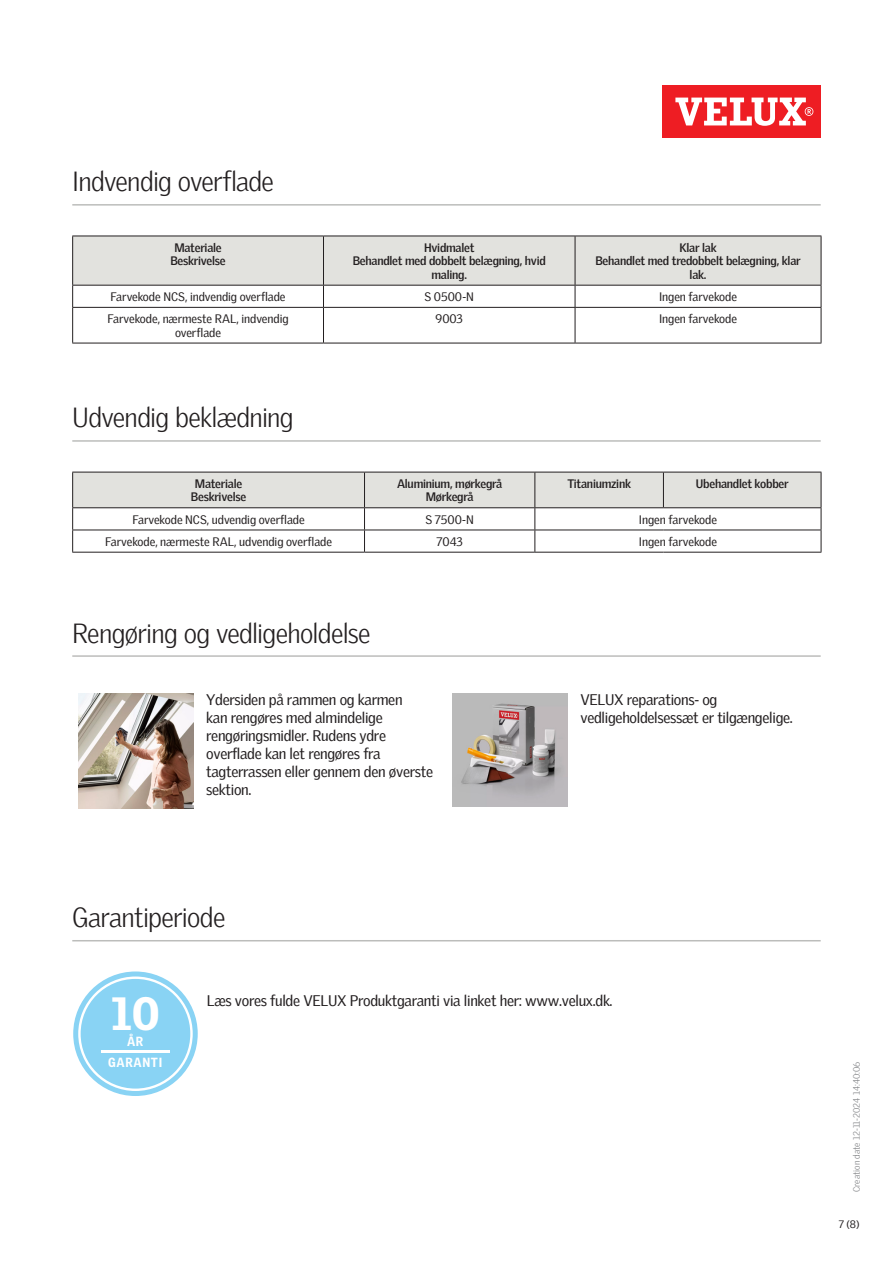
<style>
.page{position:relative;width:893px;height:1263px;background:#fff}
.page>*{position:absolute;margin:0;border:0;box-sizing:border-box;transform-origin:0 0}
.t1{font:900 45.3px "Velux Gothic";color:#fff}
.Headline_With_Line_B{font:300 27px "Velux Gothic";letter-spacing:-.025em;color:#231f20}
.Body_Regular{font:15px/18px "Velux Gothic";letter-spacing:-.02em;color:#231f20}
.t2{font:900 12.9px "Velux Gothic";letter-spacing:.05em;color:#fff;scale:.93 1}
.TableText{font:12px/13.5px "Velux Gothic";letter-spacing:-.005em;color:#231f20;text-align:center}
.TableHeader{font:700 12px/13.5px "Velux Gothic";letter-spacing:-.02em;color:#231f20;text-align:center}
.t3{font:10.5px "Velux Gothic";color:#231f20}
.t4{font:300 9px "Velux Gothic";color:#7c7e81}
</style>
<div class="page">
<div style="left:662px;top:85px;width:159px;height:53px;background:#ee1d23"></div>
<svg style="left:675px;top:98px;width:138px;height:28px"></svg>
<hr style="left:72px;top:204px;width:749px;height:2px;background:#bcbdbb">
<hr style="left:72px;top:440px;width:749px;height:2px;background:#bcbdbb">
<hr style="left:72px;top:655px;width:749px;height:2px;background:#bcbdbb">
<svg style="left:72px;top:236px;width:750px;height:71px"></svg>
<hr style="left:72px;top:307px;width:251px;height:1px;background:#231f20">
<hr style="left:72px;top:308px;width:1px;height:35px;background:#231f20">
<hr style="left:72px;top:343px;width:251px;height:1px;background:#231f20">
<hr style="left:323px;top:307px;width:252px;height:1px;background:#231f20">
<hr style="left:323px;top:308px;width:1px;height:35px;background:#231f20">
<hr style="left:323px;top:343px;width:252px;height:1px;background:#231f20">
<hr style="left:575px;top:307px;width:246px;height:1px;background:#231f20">
<hr style="left:575px;top:308px;width:1px;height:35px;background:#231f20">
<hr style="left:821px;top:308px;width:1px;height:35px;background:#231f20">
<hr style="left:575px;top:343px;width:246px;height:1px;background:#231f20">
<hr style="left:72px;top:552px;width:293px;height:1px;background:#231f20">
<hr style="left:364px;top:552px;width:171px;height:1px;background:#231f20">
<svg style="left:72px;top:472px;width:750px;height:80px"></svg>
<hr style="left:535px;top:552px;width:128px;height:1px;background:#231f20">
<hr style="left:663px;top:552px;width:158px;height:1px;background:#231f20">
<img style="left:79px;top:693px;width:114px;height:115px">
<img style="left:453px;top:693px;width:115px;height:113px">
<hr style="left:72px;top:940px;width:749px;height:1px;background:#bcbdbb">
<svg style="left:73px;top:971px;width:125px;height:125px"></svg>
<div style="left:81px;top:979px;width:109px;height:109px;background:#89d3f4;border-radius:50%"></div>
<hr style="left:101px;top:1051px;width:69px;height:2px;background:#fff">
<p class="Headline_With_Line_B" style="left:72px;top:161px;width:203px">Indvendig overflade</p>
<p class="TableHeader" style="left:170px;top:240px;width:57px">Materiale<br>Beskrivelse</p>
<p class="TableHeader" style="left:353px;top:240px;width:195px">Hvidmalet<br>Behandlet med dobbelt belægning, hvid maling.</p>
<p class="TableHeader" style="left:595px;top:240px;width:207px">Klar lak<br>Behandlet med tredobbelt belægning, klar lak.</p>
<p class="TableText" style="left:111px;top:289px;width:176px">Farvekode NCS, indvendig overflade</p>
<p class="TableText" style="left:424px;top:289px;width:51px">S 0500-N</p>
<p class="TableText" style="left:659px;top:289px;width:80px">Ingen farvekode</p>
<p class="TableText" style="left:108px;top:311px;width:183px">Farvekode, nærmeste RAL, indvendig overflade</p>
<p class="TableText" style="left:436px;top:311px;width:29px">9003</p>
<p class="TableText" style="left:659px;top:311px;width:80px">Ingen farvekode</p>
<p class="Headline_With_Line_B" style="left:72px;top:397px;width:223px">Udvendig beklædning</p>
<p class="TableHeader" style="left:191px;top:476px;width:57px">Materiale<br>Beskrivelse</p>
<p class="TableHeader" style="left:397px;top:476px;width:107px">Aluminium, mørkegrå<br>Mørkegrå</p>
<p class="TableHeader" style="left:567px;top:476px;width:65px">Titaniumzink</p>
<p class="TableHeader" style="left:696px;top:476px;width:94px">Ubehandlet kobber</p>
<p class="TableText" style="left:132px;top:511px;width:174px">Farvekode NCS, udvendig overflade</p>
<p class="TableText" style="left:425px;top:511px;width:50px">S 7500-N</p>
<p class="TableText" style="left:639px;top:511px;width:80px">Ingen farvekode</p>
<p class="TableText" style="left:105px;top:534px;width:228px">Farvekode, nærmeste RAL, udvendig overflade</p>
<p class="TableText" style="left:437px;top:534px;width:28px">7043</p>
<p class="TableText" style="left:639px;top:534px;width:80px">Ingen farvekode</p>
<p class="Headline_With_Line_B" style="left:72px;top:612px;width:300px">Rengøring og vedligeholdelse</p>
<p class="Body_Regular" style="left:206px;top:689px;width:228px">Ydersiden på rammen og karmen<br>kan rengøres med almindelige rengøringsmidler. Rudens ydre overflade kan let rengøres fra tagterrassen eller gennem den øverste sektion.</p>
<p class="Body_Regular" style="left:580px;top:689px;width:214px">VELUX reparations- og vedligeholdelsessæt er tilgængelige.</p>
<p class="Headline_With_Line_B" style="left:72px;top:897px;width:155px">Garantiperiode</p>
<p class="t1" style="left:111px;top:985px;width:50px">10</p>
<p class="t2" style="left:108px;top:1054px;width:60px">GARANTI</p>
<p class="t2" style="left:127px;top:1033px;width:19px">ÅR</p>
<p class="Body_Regular" style="left:207px;top:990px;width:407px">Læs vores fulde VELUX Produktgaranti via linket her: www.velux.dk.</p>
<p class="t4" style="left:850px;top:1192px;width:132px;rotate:-90deg">Creation date 12-11-2024 14:40:06</p>
<p class="t3" style="left:839px;top:1216px;width:22px">7 (8)</p>
</div>
